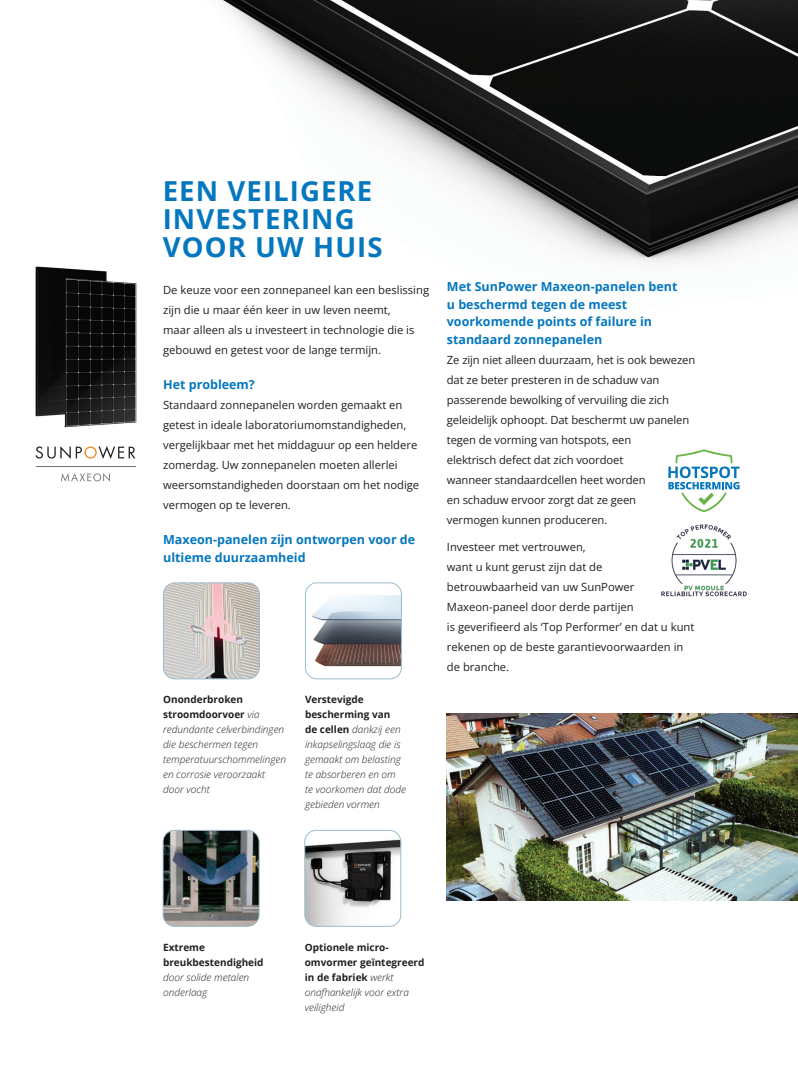
<style>
.page{position:relative;width:798px;height:1071px;background:#fff}
.page>*{position:absolute;margin:0;border:0;box-sizing:border-box;transform-origin:0 0}
.Headlines{font:700 27.5px/27.5px "Open Sans";letter-spacing:.04em;color:#0577be}
.Subheadings{font:700 12.5px/17.5px "Open Sans";color:#0577be}
.Body{font:11.25px/20px "Open Sans";color:#231f20}
.Captions{font:italic 10px/15px "Open Sans";color:#231f20}
.Captions-2{font:700 10px/15px "Open Sans";color:#231f20}
.s1{font-weight:700;font-style:normal}
.s2{font-weight:400;font-style:italic}
</style>
<div class="page">
<img style="left:220px;top:0;width:577px;height:263px">
<img style="left:305px;top:831px;width:95px;height:95px">
<div style="left:304px;top:829px;width:97px;height:97px;border:1px solid #9dbccc;border-radius:12px"></div>
<img style="left:305px;top:582px;width:96px;height:96px">
<div style="left:305px;top:582px;width:96px;height:97px;border:1px solid #9dbccc;border-radius:12px"></div>
<img style="left:163px;top:831px;width:96px;height:95px">
<div style="left:163px;top:829px;width:96px;height:97px;border:1px solid #9dbccc;border-radius:12px"></div>
<img style="left:163px;top:584px;width:96px;height:94px">
<div style="left:163px;top:582px;width:97px;height:97px;border:1px solid #9dbccc;border-radius:12px"></div>
<img style="left:446px;top:713px;width:351px;height:187px">
<img style="left:35px;top:266px;width:72px;height:151px">
<img style="left:61px;top:278px;width:76px;height:150px">
<hr style="left:36px;top:465px;width:99px;height:1px;background:#6f7171">
<svg style="left:36px;top:446px;width:99px;height:13px"></svg>
<svg style="left:61px;top:473px;width:49px;height:8px"></svg>
<img style="left:661px;top:524px;width:86px;height:73px">
<svg style="left:668px;top:449px;width:71px;height:63px"></svg>
<p class="Headlines" style="left:163px;top:177px;width:221px">EEN VEILIGERE<br>INVESTERING<br>VOOR UW HUIS</p>
<p class="Body" style="left:163px;top:279px;width:267px">De keuze voor een zonnepaneel kan een beslissing zijn die u maar één keer in uw leven neemt,<br>maar alleen als u investeert in technologie die is gebouwd en getest voor de lange termijn.</p>
<p class="Subheadings" style="left:163px;top:375px;width:93px">Het probleem?</p>
<p class="Body" style="left:163px;top:394px;width:257px">Standaard zonnepanelen worden gemaakt en getest in ideale laboratoriumomstandigheden, vergelijkbaar met het middaguur op een heldere zomerdag. Uw zonnepanelen moeten allerlei weersomstandigheden doorstaan om het nodige vermogen op te leveren.</p>
<p class="Subheadings" style="left:163px;top:530px;width:253px">Maxeon-panelen zijn ontworpen voor de ultieme duurzaamheid</p>
<p class="Captions" style="left:163px;top:691px;width:124px"><span class="s1">Ononderbroken stroomdoorvoer</span> via redundante celverbindingen die beschermen tegen temperatuurschommelingen en corrosie veroorzaakt door vocht</p>
<p class="Captions" style="left:305px;top:691px;width:103px"><span class="s1">Verstevigde bescherming van<br>de cellen</span> dankzij een inkapselingslaag die is gemaakt om belasting te absorberen en om te voorkomen dat dode gebieden vormen</p>
<p class="Subheadings" style="left:446px;top:277px;width:232px">Met SunPower Maxeon-panelen bent u beschermd tegen de meest voorkomende points of failure in standaard zonnepanelen</p>
<p class="Body" style="left:446px;top:349px;width:250px">Ze zijn niet alleen duurzaam, het is ook bewezen dat ze beter presteren in de schaduw van passerende bewolking of vervuiling die zich geleidelijk ophoopt. Dat beschermt uw panelen tegen de vorming van hotspots, een<br>elektrisch defect dat zich voordoet<br>wanneer standaardcellen heet worden<br>en schaduw ervoor zorgt dat ze geen<br>vermogen kunnen produceren.</p>
<p class="Body" style="left:446px;top:536px;width:249px">Investeer met vertrouwen,<br>want u kunt gerust zijn dat de betrouwbaarheid van uw SunPower<br>Maxeon-paneel door derde partijen<br>is geverifieerd als ‘Top Performer’ en dat u kunt rekenen op de beste garantievoorwaarden in de branche.</p>
<p class="Captions" style="left:163px;top:938px;width:102px"><span class="s1">Extreme breukbestendigheid </span>door solide metalen onderlaag</p>
<p class="Captions-2" style="left:304px;top:939px;width:121px">Optionele micro&shy;omvormer geïntegreerd in de fabriek <span class="s2">werkt onafhankelijk voor extra veiligheid</span></p>
</div>
